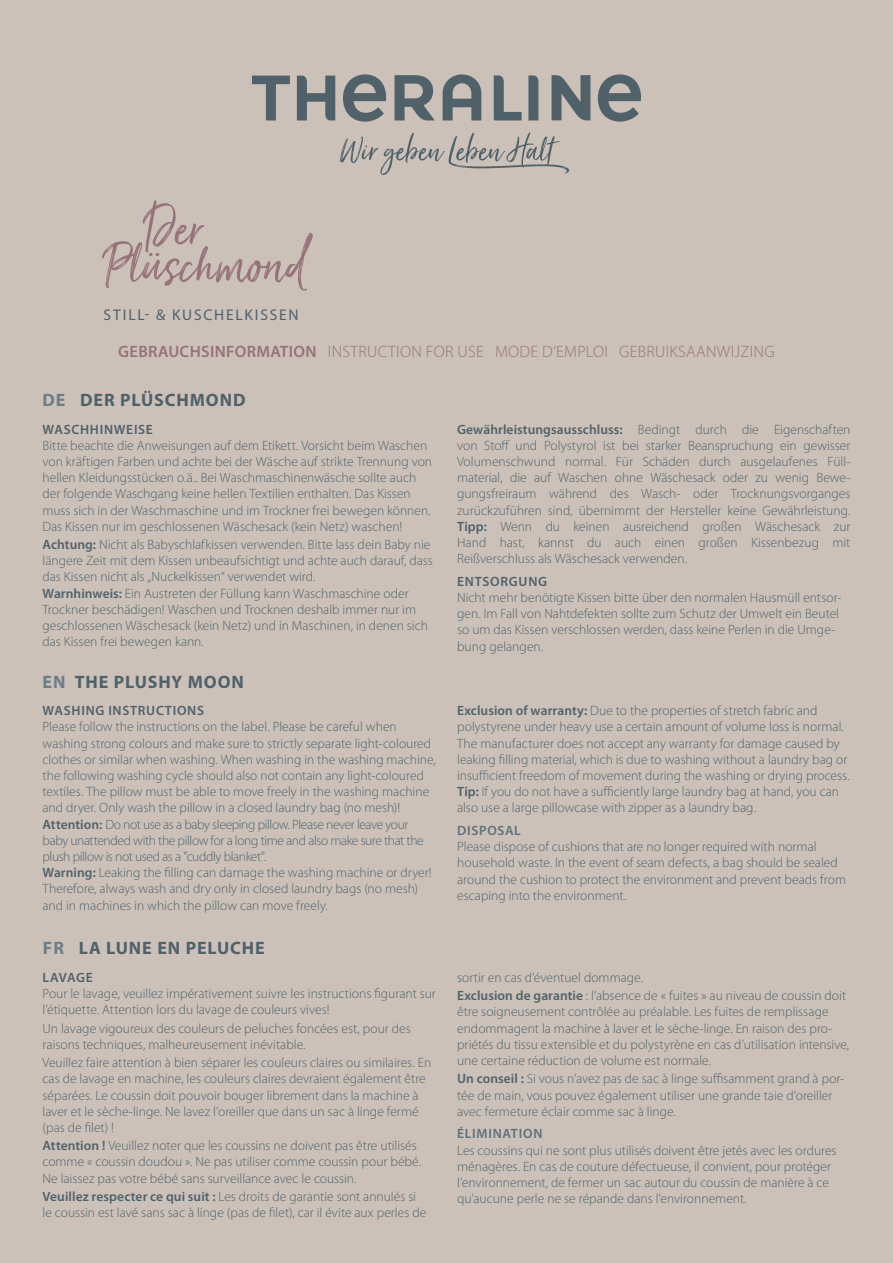
<style>
.page{position:relative;width:893px;height:1263px;background:#cbc1b9}
.page>*{position:absolute;margin:0;border:0;box-sizing:border-box;transform-origin:0 0}
.GA_Head_SPRACHEN{font:700 18px "Myriad Pro";letter-spacing:.05em;color:#50616a}
._2017_Head_Fließtext{font:300 16.5px "Myriad Pro";letter-spacing:.02em;color:#96727a}
.t1{font:15.45px "Myriad Pro";letter-spacing:.115em;color:#50616a}
.GA_Fließtext{font:300 13.5px/16.2px "Myriad Pro";color:#50616a}
.GA_FließHEAD{font:600 13.5px "Myriad Pro";letter-spacing:.055em;color:#50616a}
.GA_FließHEAD-2{font:600 13.5px "Myriad Pro";letter-spacing:.05em;color:#5f7079}
.s1{font-weight:600}
.s2{color:#6d7e87}
</style>
<div class="page">
<svg style="left:252px;top:74px;width:389px;height:48px"></svg>
<svg style="left:340px;top:132px;width:229px;height:43px"></svg>
<svg style="left:102px;top:200px;width:211px;height:91px"></svg>
<p class="t1" style="left:104px;top:305px;width:197px">STILL- &amp; KUSCHELKISSEN</p>
<p class="_2017_Head_Fließtext" style="left:118px;top:342px;width:658px"><span class="s1">GEBRAUCHSINFORMATION</span> INSTRUCTION FOR USE MODE D‘EMPLOI GEBRUIKSAANWIJZING</p>
<p class="GA_Head_SPRACHEN" style="left:43px;top:388px;width:204px"><span class="s2">DE</span> DER PLÜSCHMOND</p>
<p class="GA_FließHEAD" style="left:43px;top:420px;width:112px">WASCHHINWEISE</p>
<p class="GA_Fließtext" style="left:43px;top:437px;width:391px">Bitte beachte die Anweisungen auf dem Etikett. Vorsicht beim Waschen von kräftigen Farben und achte bei der Wäsche auf strikte Trennung von hellen Kleidungsstücken o.ä.. Bei Waschmaschinenwäsche sollte auch der folgende Waschgang keine hellen Textilien enthalten. Das Kissen muss sich in der Waschmaschine und im Trockner frei bewegen können.<br>Das Kissen nur im geschlossenen Wäschesack (kein Netz) waschen!</p>
<p class="GA_Fließtext" style="left:43px;top:536px;width:392px"><span class="s1">Achtung:</span> Nicht als Babyschlafkissen verwenden. Bitte lass dein Baby nie längere Zeit mit dem Kissen unbeaufsichtigt und achte auch darauf, dass das Kissen nicht als „Nuckelkissen“ verwendet wird.<br><span class="s1">Warnhinweis:</span> Ein Austreten der Füllung kann Waschmaschine oder Trockner beschädigen! Waschen und Trocknen deshalb immer nur im geschlossenen Wäschesack (kein Netz) und in Maschinen, in denen sich das Kissen frei bewegen kann.</p>
<p class="GA_Head_SPRACHEN" style="left:43px;top:670px;width:203px"><span class="s2">EN</span> THE PLUSHY MOON</p>
<p class="GA_FließHEAD" style="left:43px;top:702px;width:163px">WASHING INSTRUCTIONS</p>
<p class="GA_Fließtext" style="left:43px;top:719px;width:395px">Please follow the instructions on the label. Please be careful when washing strong colours and make sure to strictly separate light-coloured clothes or similar when washing. When washing in the washing machine, the following washing cycle should also not contain any light-coloured textiles. The pillow must be able to move freely in the washing machine and dryer. Only wash the pillow in a closed laundry bag (no mesh)!<br><span class="s1">Attention:</span> Do not use as a baby sleeping pillow. Please never leave your baby unattended with the pillow for a long time and also make sure that the plush pillow is not used as a "cuddly blanket".<br><span class="s1">Warning:</span> Leaking the filling can damage the washing machine or dryer!<br>Therefore, always wash and dry only in closed laundry bags (no mesh) and in machines in which the pillow can move freely.</p>
<p class="GA_Head_SPRACHEN" style="left:43px;top:936px;width:224px"><span class="s2">FR</span> LA LUNE EN PELUCHE</p>
<p class="GA_FließHEAD" style="left:43px;top:969px;width:52px">LAVAGE</p>
<p class="GA_Fließtext" style="left:43px;top:985px;width:395px">Pour le lavage, veuillez impérativement suivre les instructions figurant sur l’étiquette. Attention lors du lavage de couleurs vives!</p>
<p class="GA_Fließtext" style="left:43px;top:1020px;width:370px">Un lavage vigoureux des couleurs de peluches foncées est, pour des raisons techniques, malheureusement inévitable.</p>
<p class="GA_Fließtext" style="left:43px;top:1054px;width:390px">Veuillez faire attention à bien séparer les couleurs claires ou similaires. En cas de lavage en machine, les couleurs claires devraient également être séparées. Le coussin doit pouvoir bouger librement dans la machine à laver et le sèche-linge. Ne lavez l’oreiller que dans un sac à linge fermé (pas de filet) !</p>
<p class="GA_Fließtext" style="left:43px;top:1137px;width:380px"><span class="s1">Attention !</span> Veuillez noter que les coussins ne doivent pas être utilisés comme « coussin doudou ». Ne pas utiliser comme coussin pour bébé.<br>Ne laissez pas votre bébé sans surveillance avec le coussin.</p>
<p class="GA_Fließtext" style="left:43px;top:1188px;width:385px"><span class="s1">Veuillez respecter ce qui suit :</span> Les droits de garantie sont annulés si le coussin est lavé sans sac à linge (pas de filet), car il évite aux perles de</p>
<p class="GA_Fließtext" style="left:457px;top:421px;width:395px;text-align:justify"><span class="s1">Gewährleistungsausschluss:</span> Bedingt durch die Eigenschaften von Stoff und Polystyrol ist bei starker Beanspruchung ein gewisser Volumenschwund normal. Für Schäden durch ausgelaufenes Füll&shy;material, die auf Waschen ohne Wäschesack oder zu wenig Bewe&shy;gungsfreiraum während des Wasch- oder Trocknungsvorganges zurückzuführen sind, übernimmt der Hersteller keine Gewährleistung.<br><span class="s1">Tipp:</span> Wenn du keinen ausreichend großen Wäschesack zur Hand hast, kannst du auch einen großen Kissenbezug mit Reißverschluss als Wäschesack verwenden.</p>
<p class="GA_FließHEAD" style="left:457px;top:573px;width:91px">ENTSORGUNG</p>
<p class="GA_Fließtext" style="left:457px;top:589px;width:386px">Nicht mehr benötigte Kissen bitte über den normalen Hausmüll entsor&shy;gen. Im Fall von Nahtdefekten sollte zum Schutz der Umwelt ein Beutel so um das Kissen verschlossen werden, dass keine Perlen in die Umge&shy;bung gelangen.</p>
<p class="GA_Fließtext" style="left:457px;top:702px;width:394px"><span class="s1">Exclusion of warranty:</span> Due to the properties of stretch fabric and polystyrene under heavy use a certain amount of volume loss is normal.<br>The manufacturer does not accept any warranty for damage caused by leaking filling material, which is due to washing without a laundry bag or insufficient freedom of movement during the washing or drying process.<br><span class="s1">Tip:</span> If you do not have a sufficiently large laundry bag at hand, you can also use a large pillowcase with zipper as a laundry bag.</p>
<p class="GA_FließHEAD-2" style="left:457px;top:822px;width:65px">DISPOSAL</p>
<p class="GA_Fließtext" style="left:457px;top:838px;width:390px">Please dispose of cushions that are no longer required with normal household waste. In the event of seam defects, a bag should be sealed around the cushion to protect the environment and prevent beads from escaping into the environment.</p>
<p class="GA_Fließtext" style="left:457px;top:969px;width:187px">sortir en cas d’éventuel dommage.</p>
<p class="GA_Fließtext" style="left:457px;top:987px;width:394px"><span class="s1">Exclusion de garantie</span> : l’absence de « fuites » au niveau de coussin doit être soigneusement contrôlée au préalable. Les fuites de remplissage endommagent la machine à laver et le sèche-linge. En raison des pro&shy;priétés du tissu extensible et du polystyrène en cas d’utilisation intensive, une certaine réduction de volume est normale.</p>
<p class="GA_Fließtext" style="left:457px;top:1070px;width:389px"><span class="s1">Un conseil :</span> Si vous n’avez pas de sac à linge suffisamment grand à por&shy;tée de main, vous pouvez également utiliser une grande taie d’oreiller avec fermeture éclair comme sac à linge.</p>
<p class="GA_FließHEAD-2" style="left:457px;top:1125px;width:87px">ÉLIMINATION</p>
<p class="GA_Fließtext" style="left:457px;top:1142px;width:381px">Les coussins qui ne sont plus utilisés doivent être jetés avec les ordures ménagères. En cas de couture défectueuse, il convient, pour protéger l’environnement, de fermer un sac autour du coussin de manière à ce qu’aucune perle ne se répande dans l’environnement.</p>
</div>
